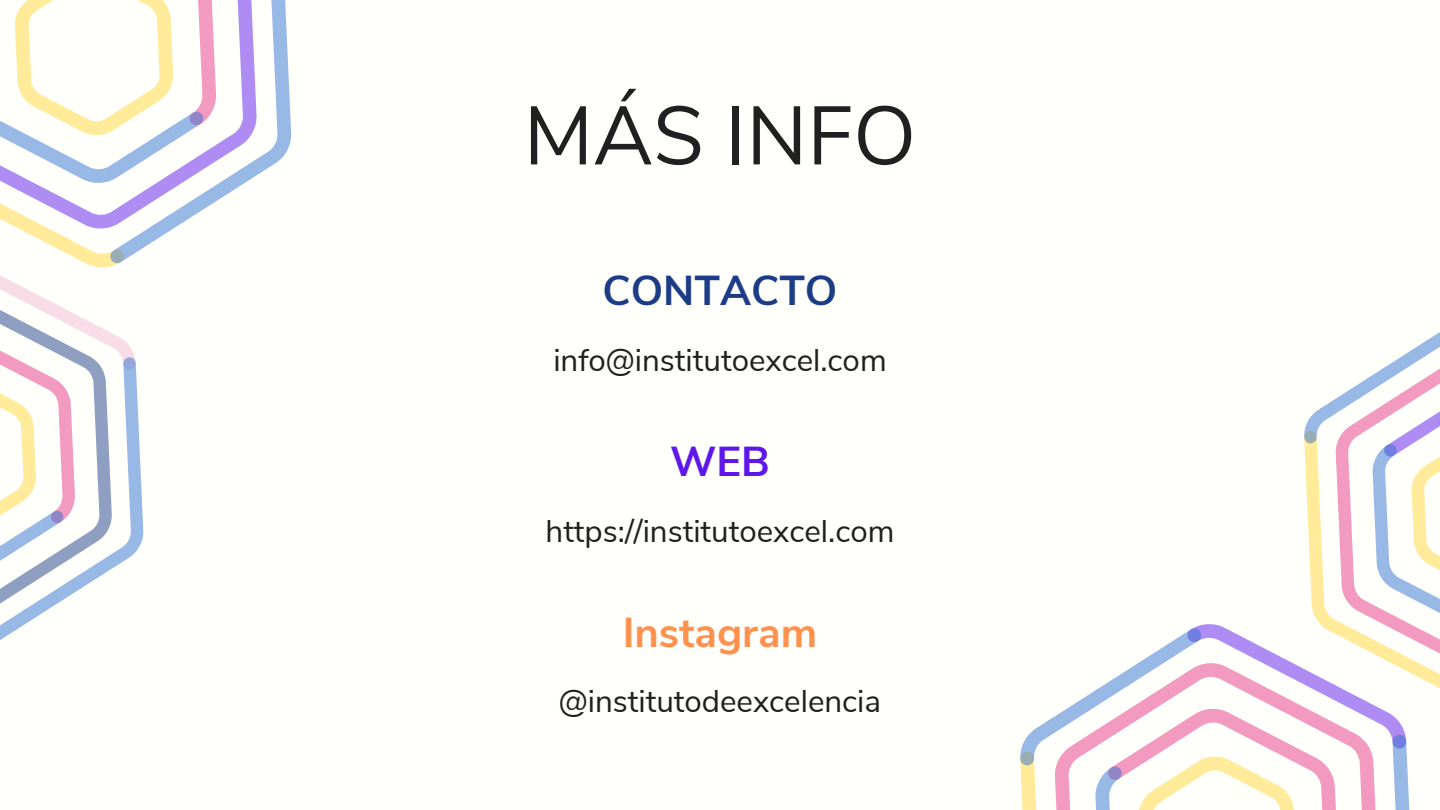
<style>
.page{position:relative;width:1440px;height:810px;background:#fff}
.page>*{position:absolute;margin:0;border:0;box-sizing:border-box;transform-origin:0 0}
.t1{font:82.5px "Nunito Sans";color:#202020}
.t2{font:700 41.8px "Nunito Sans";color:#ff914d}
.t3{font:700 41.8px "Nunito Sans";color:#1c3d86}
.t4{font:700 41.8px "Nunito Sans";color:#5e17eb}
.t5{font:31.3px "Nunito Sans";color:#202020}
</style>
<div class="page">
<svg style="left:0;top:0;width:292px;height:233px"></svg>
<svg style="left:1304px;top:332px;width:136px;height:266px"></svg>
<svg style="left:0;top:233px;width:166px;height:407px"></svg>
<svg style="left:1020px;top:598px;width:420px;height:212px"></svg>
<h1 class="t1" style="left:524px;top:81px;width:394px">MÁS INFO</h1>
<h2 class="t3" style="left:602px;top:263px;width:237px">CONTACTO</h2>
<p class="t5" style="left:553px;top:339px;width:335px">info@institutoexcel.com</p>
<h2 class="t4" style="left:670px;top:434px;width:101px">WEB</h2>
<p class="t5" style="left:546px;top:510px;width:350px">https://institutoexcel.com</p>
<h2 class="t2" style="left:623px;top:604px;width:196px">Instagram</h2>
<p class="t5" style="left:559px;top:681px;width:324px">@institutodeexcelencia</p>
</div>
